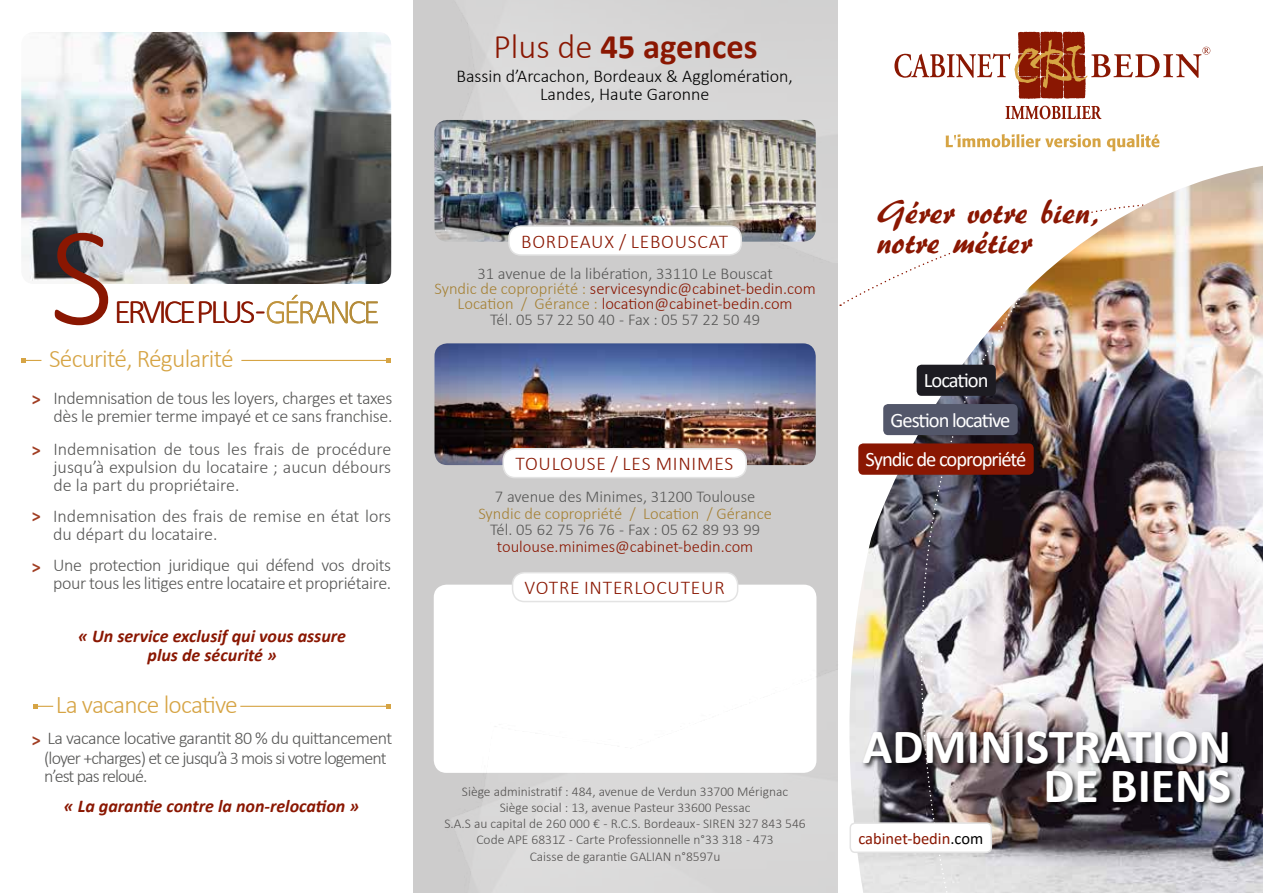
<style>
.page{position:relative;width:1263px;height:893px;background:#fff}
.page>*{position:absolute;margin:0;border:0;box-sizing:border-box;transform-origin:0 0}
.t1{font:300 142.5px "Calibri";color:#8a1702}
.t2{font:700 49.5px/39px "Calibri";color:#fff;text-align:right}
.t3{font:34.5px/30px "ARBERKLEY";color:#8a1702}
.t4{font:300 34.5px "Calibri";letter-spacing:-.09em;color:#8a1702}
.t5{font:700 34.5px "Calibri";color:#8a1702}
.t6{font:300 25.5px "Calibri";letter-spacing:-.03em;color:#d6a444}
.t7{font:20.55px "Calibri";letter-spacing:-.05em;color:#fff}
.t8{font:300 19.5px "Calibri";letter-spacing:.04em;color:#8a1702}
.t9{font:300 18px/18px "Calibri";letter-spacing:-.02em;color:#575756}
.t10{font:italic 700 18px/19px "Calibri";color:#8a1702;text-align:center}
.t11{font:300 18px/18px "Calibri";letter-spacing:-.05em;color:#575756}
.t12{font:300 18px/18px "Calibri";color:#000;text-align:center}
.t13{font:300 18px/18px "Calibri";color:#575756}
.t14{font:700 18px "Calibri";color:#a13e23}
.t15{font:300 16.5px/15px "Calibri";color:#8a1702;text-align:center}
.t16{font:300 16.5px "Calibri";color:#575756}
.t17{font:300 16.5px "Calibri";color:#a58135}
.t18{font:16.5px "Calibri";color:#8a1702}
.t19{font:300 13.5px/16.2px "Calibri";color:#545251;text-align:center}
.s1{font-weight:300}
.s2{color:#fff}
.s3{font-weight:700;color:#a13e23}
.s4{color:#575756}
.s5{color:#a58135}
.s6{color:#000}
</style>
<div class="page">
<svg style="left:894px;top:31px;width:316px;height:68px"></svg>
<img style="left:839px;top:105px;width:424px;height:788px">
<div style="left:917px;top:365px;width:79px;height:31px;background:#1d1c22;border-radius:5px"></div>
<div style="left:858px;top:443px;width:176px;height:32px;background:#8a1702;border-radius:5px"></div>
<div style="left:850px;top:823px;width:141px;height:29px;background:#fff;border-radius:5px"></div>
<div style="left:849px;top:822px;width:143px;height:31px;border:2px solid #e3e3e3;border-radius:5px"></div>
<div style="left:861px;top:729px;width:376px;height:80px;background:#000;opacity:.75"></div>
<div style="left:883px;top:404px;width:135px;height:31px;background:#53576a;border-radius:5px"></div>
<div style="left:413px;top:0;width:425px;height:893px;background:#cdcccc"></div>
<div style="left:473px;top:0;width:365px;height:253px;background:#d7d6d6"></div>
<div style="left:434px;top:585px;width:382px;height:188px;background:#fff;border-radius:13px"></div>
<div style="left:512px;top:573px;width:226px;height:28px;background:#fff;border-radius:12px"></div>
<div style="left:512px;top:572px;width:226px;height:30px;border:2px solid #e3e3e3;border-radius:12px"></div>
<img style="left:434px;top:343px;width:382px;height:122px">
<div style="left:503px;top:449px;width:243px;height:29px;background:#fff;border-radius:12px"></div>
<div style="left:502px;top:448px;width:245px;height:30px;border:2px solid #e3e3e3;border-radius:12px"></div>
<img style="left:434px;top:120px;width:382px;height:122px">
<div style="left:509px;top:226px;width:232px;height:29px;background:#fff;border-radius:12px"></div>
<div style="left:508px;top:225px;width:234px;height:31px;border:2px solid #e3e3e3;border-radius:12px"></div>
<img style="left:433px;top:623px;width:405px;height:270px">
<img style="left:21px;top:32px;width:370px;height:252px">
<svg style="left:21px;top:358px;width:20px;height:5px"></svg>
<hr style="left:241px;top:360px;width:148px;height:1px;background:#d6a444">
<svg style="left:387px;top:358px;width:4px;height:5px"></svg>
<hr style="left:240px;top:706px;width:149px;height:1px;background:#d6a444">
<svg style="left:387px;top:704px;width:4px;height:4px"></svg>
<svg style="left:33px;top:704px;width:20px;height:4px"></svg>
<h3 class="t5" style="left:493px;top:22px;width:266px"><span class="s1">Plus de</span> 45 agences</h3>
<p class="t12" style="left:456px;top:67px;width:338px">Bassin d’Arcachon, Bordeaux &amp; Agglomération,<br>Landes, Haute Garonne</p>
<p class="t14" style="left:32px;top:386px;width:10px">&gt;</p>
<p class="t14" style="left:32px;top:437px;width:10px">&gt;</p>
<p class="t14" style="left:32px;top:504px;width:10px">&gt;</p>
<p class="t14" style="left:32px;top:554px;width:10px">&gt;</p>
<h1 class="t1" style="left:49px;top:188px;width:66px">S</h1>
<h3 class="t4" style="left:114px;top:290px;width:267px">ERVICE PLUS -<span class="s2">GÉRANCE</span></h3>
<h3 class="t6" style="left:49px;top:343px;width:186px">Sécurité, Régularité</h3>
<p class="t9" style="left:54px;top:389px;width:340px">Indemnisation de tous les loyers, charges et taxes dès le premier terme impayé et ce sans franchise.</p>
<p class="t9" style="left:54px;top:440px;width:339px;text-align:justify">Indemnisation de tous les frais de procédure jusqu’à expulsion du locataire ; aucun débours de la part du propriétaire.</p>
<p class="t13" style="left:53px;top:507px;width:339px">Indemnisation des frais de remise en état lors du départ du locataire.</p>
<p class="t9" style="left:53px;top:555px;width:340px">Une protection juridique qui défend vos droits pour tous les litiges entre locataire et propriétaire.</p>
<p class="t10" style="left:78px;top:625px;width:269px">« Un service exclusif qui vous assure plus de sécurité »</p>
<h3 class="t6" style="left:56px;top:688px;width:184px">La vacance locative</h3>
<p class="t9" style="left:32px;top:729px;width:362px"><span class="s3">&gt;</span> La vacance locative garantit 80 % du quittancement</p>
<p class="t11" style="left:44px;top:749px;width:344px">(loyer +charges) et ce jusqu’à 3 mois si votre logement n’est pas reloué.</p>
<p class="t10" style="left:64px;top:796px;width:297px">« La garantie contre la non-relocation »</p>
<p class="t8" style="left:521px;top:229px;width:209px">BORDEAUX / LEBOUSCAT</p>
<p class="t15" style="left:434px;top:266px;width:383px"><span class="s4">31 avenue de la libération, 33110 Le Bouscat<br></span><span class="s5">Syndic de copropriété :</span> servicesyndic@cabinet-bedin.com<br><span class="s5">Location / Gérance :</span> location@cabinet-bedin.com</p>
<p class="t16" style="left:490px;top:310px;width:271px">Tél. 05 57 22 50 40 - Fax : 05 57 22 50 49</p>
<p class="t8" style="left:515px;top:452px;width:219px">TOULOUSE / LES MINIMES</p>
<p class="t16" style="left:495px;top:487px;width:262px">7 avenue des Minimes, 31200 Toulouse</p>
<p class="t17" style="left:478px;top:503px;width:295px">Syndic de copropriété / Location / Gérance</p>
<p class="t16" style="left:490px;top:520px;width:271px">Tél. 05 62 75 76 76 - Fax : 05 62 89 93 99</p>
<p class="t15" style="left:497px;top:539px;width:258px">toulouse.minimes@cabinet-bedin.com</p>
<p class="t8" style="left:525px;top:576px;width:202px">VOTRE INTERLOCUTEUR</p>
<p class="t19" style="left:444px;top:783px;width:363px">Siège administratif : 484, avenue de Verdun 33700 Mérignac<br>Siège social : 13, avenue Pasteur 33600 Pessac<br>S.A.S au capital de 260 000 € - R.C.S. Bordeaux - SIREN 327 843 546<br>Code APE 6831Z - Carte Professionnelle n°33 318 - 473<br>Caisse de garantie GALIAN n°8597u</p>
<h3 class="t3" style="left:877px;top:197px;width:225px">Gérer votre bien, notre métier</h3>
<p class="t7" style="left:924px;top:366px;width:66px">Location</p>
<p class="t7" style="left:890px;top:406px;width:121px">Gestion locative</p>
<p class="t7" style="left:866px;top:445px;width:162px">Syndic de copropriété</p>
<h2 class="t2" style="left:862px;top:725px;width:370px">ADMINISTRATION<br>DE BIENS</h2>
<p class="t18" style="left:858px;top:827px;width:126px">cabinet-bedin<span class="s6">.com</span></p>
</div>
